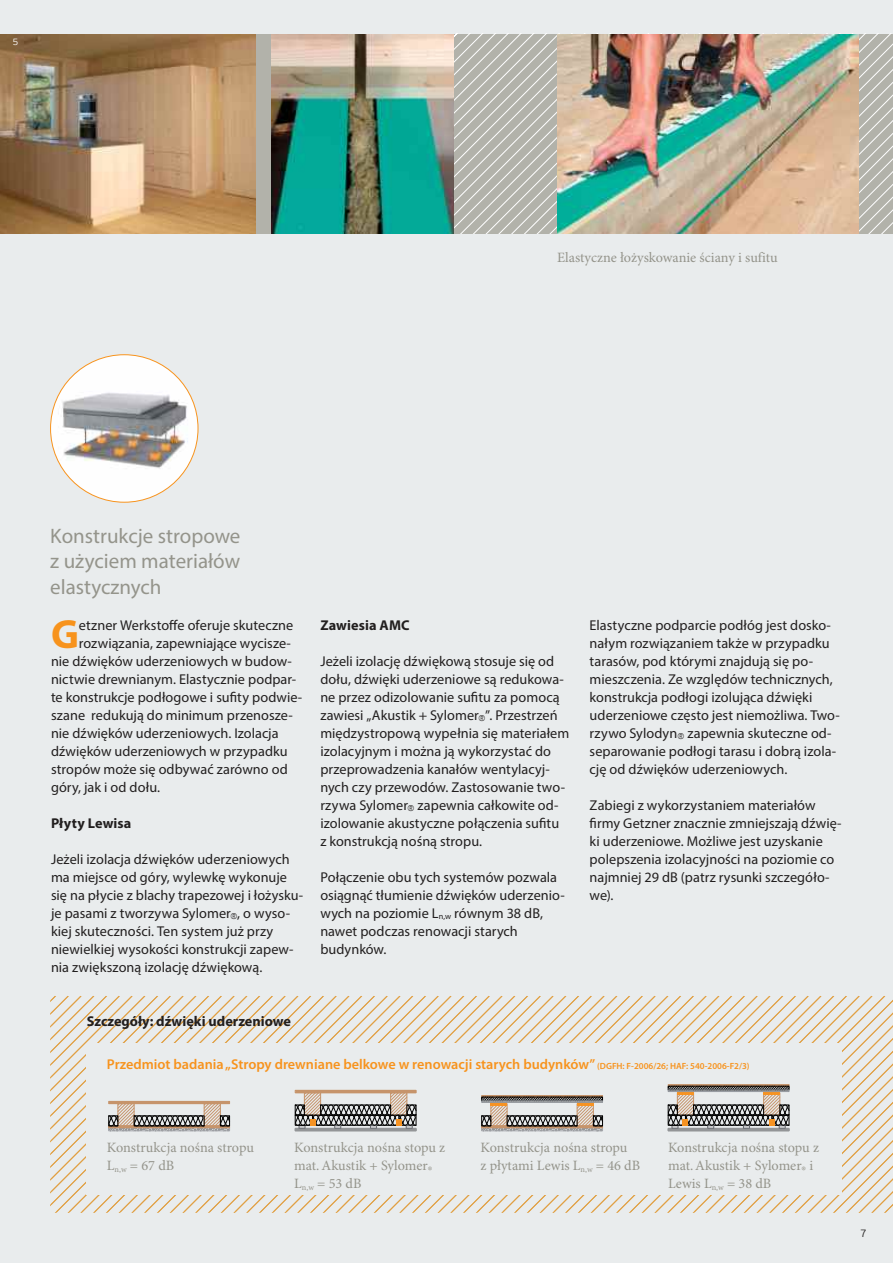
<style>
.page{position:relative;width:893px;height:1263px;background:#e9eced}
.page>*{position:absolute;margin:0;border:0;box-sizing:border-box;transform-origin:0 0}
.t1{font:700 40.95px "Myriad Pro";color:#f7931d}
.t2{font:21px/25.5px "Myriad Pro";color:#94948b;text-align:justify}
.t3{font:14.25px/18px "Myriad Pro";letter-spacing:.005em;color:#221f1f}
.t4{font:14.25px/18px "Minion Pro";color:#94948b}
.t5{font:600 14.25px "Myriad Pro";color:#f7931d}
.t6{font:700 14.25px "Myriad Pro";color:#221f1f}
.t7{font:300 10.5px "Interstate";color:#221f1f}
.t8{font:300 9px "Interstate";color:#fff}
.s1{font-family:"Interstate";font-weight:300;font-size:8.25px}
.s2{font-size:8.25px}
.s3{font-size:9px}
</style>
<div class="page">
<svg style="left:454px;top:34px;width:439px;height:200px;background:#babab3"></svg>
<svg style="left:51px;top:996px;width:208px;height:216px"></svg>
<svg style="left:481px;top:1095px;width:122px;height:36px"></svg>
<svg style="left:577px;top:1102px;width:16px;height:4px"></svg>
<svg style="left:491px;top:1102px;width:16px;height:4px"></svg>
<svg style="left:668px;top:996px;width:225px;height:216px"></svg>
<svg style="left:295px;top:1090px;width:122px;height:41px"></svg>
<div style="left:481px;top:1100px;width:122px;height:2px;border:1px solid #93979d"></div>
<img style="left:557px;top:34px;width:302px;height:200px">
<img style="left:272px;top:34px;width:182px;height:200px">
<img style="left:0;top:34px;width:255px;height:200px">
<svg style="left:51px;top:355px;width:147px;height:147px"></svg>
<p class="t8" style="left:13px;top:38px;width:7px">5</p>
<p class="t4" style="left:557px;top:250px;width:222px">Elastyczne łożyskowanie ściany i sufitu</p>
<h2 class="t2" style="left:50px;top:524px;width:192px">Konstrukcje stropowe z użyciem materiałów elastycznych</h2>
<h1 class="t1" style="left:51px;top:619px;width:29px">G</h1>
<p class="t3" style="left:79px;top:617px;width:216px">etzner Werkstofe oferuje skuteczne</p>
<p class="t3" style="left:79px;top:635px;width:214px">rozwiązania, zapewniające wycisze-</p>
<p class="t3" style="left:51px;top:653px;width:242px">nie dźwięków uderzeniowych w budow-</p>
<p class="t3" style="left:51px;top:671px;width:247px">nictwie drewnianym. Elastycznie podpar-</p>
<p class="t3" style="left:51px;top:689px;width:253px">te konstrukcje podłogowe i suity podwie-</p>
<p class="t3" style="left:51px;top:707px;width:243px">szane redukują do minimum przenosze-</p>
<p class="t3" style="left:51px;top:725px;width:229px">nie dźwięków uderzeniowych. Izolacja</p>
<p class="t3" style="left:51px;top:743px;width:238px">dźwięków uderzeniowych w przypadku</p>
<p class="t3" style="left:51px;top:761px;width:238px">stropów może się odbywać zarówno od</p>
<p class="t3" style="left:51px;top:779px;width:111px">góry, jak i od dołu.</p>
<p class="t6" style="left:51px;top:818px;width:82px">Płyty Lewisa</p>
<p class="t3" style="left:51px;top:851px;width:254px">Jeżeli izolacja dźwięków uderzeniowych ma miejsce od góry, wylewkę wykonuje się na płycie z blachy trapezowej i łożysku&shy;je pasami z tworzywa Sylomer<span class="s1">®</span>, o wyso&shy;kiej skuteczności. Ten system już przy niewielkiej wysokości konstrukcji zapew&shy;nia zwiększoną izolację dźwiękową.</p>
<p class="t6" style="left:87px;top:1016px;width:206px">Szczegóły: dźwięki uderzeniowe</p>
<p class="t6" style="left:320px;top:620px;width:91px">Zawiesia AMC</p>
<p class="t3" style="left:320px;top:653px;width:250px">Jeżeli izolację dźwiękową stosuje się od dołu, dźwięki uderzeniowe są redukowa&shy;ne przez odizolowanie suitu za pomocą zawiesi „Akustik + Sylomer<span class="s1">®</span>”. Przestrzeń międzystropową wypełnia się materiałem izolacyjnym i można ją wykorzystać do przeprowadzenia kanałów wentylacyj&shy;nych czy przewodów. Zastosowanie two&shy;rzywa Sylomer<span class="s1">®</span> zapewnia całkowite od&shy;izolowanie akustyczne połączenia suitu<br>z konstrukcją nośną stropu.</p>
<p class="t3" style="left:320px;top:869px;width:246px">Połączenie obu tych systemów pozwala osiągnąć tłumienie dźwięków uderzenio&shy;wych na poziomie L<span class="s2">n,w</span> równym 38 dB, nawet podczas renowacji starych budynków.</p>
<p class="t3" style="left:590px;top:617px;width:252px">Elastyczne podparcie podłóg jest dosko&shy;nałym rozwiązaniem także w przypadku tarasów, pod którymi znajdują się po&shy;mieszczenia. Ze względów technicznych, konstrukcja podłogi izolująca dźwięki uderzeniowe często jest niemożliwa. Two&shy;rzywo Sylodyn<span class="s1">®</span> zapewnia skuteczne od&shy;separowanie podłogi tarasu i dobrą izola&shy;cję od dźwięków uderzeniowych.</p>
<p class="t3" style="left:590px;top:797px;width:254px">Zabiegi z wykorzystaniem materiałów irmy Getzner znacznie zmniejszają dźwię&shy;ki uderzeniowe. Możliwe jest uzyskanie polepszenia izolacyjności na poziomie co najmniej 29 dB (patrz rysunki szczegóło&shy;we).</p>
<p class="t5" style="left:107px;top:1058px;width:644px">Przedmiot badania „Stropy drewniane belkowe w renowacji starych budynków” <span class="s3">(DGFH: F-2006/26; HAF: 540-2006-F2/3)</span></p>
<p class="t4" style="left:107px;top:1139px;width:148px">Konstrukcja nośna stropu<br>L<sub>n,w</sub> = 67 dB</p>
<p class="t4" style="left:294px;top:1139px;width:152px">Konstrukcja nośna stopu z mat. Akustik + Sylomer®<br>L<sub>n,w</sub> = 53 dB</p>
<p class="t4" style="left:480px;top:1139px;width:161px">Konstrukcja nośna stropu<br>z płytami Lewis L<sub>n,w</sub> = 46 dB</p>
<p class="t4" style="left:668px;top:1139px;width:152px">Konstrukcja nośna stopu z mat. Akustik + Sylomer® i<br>Lewis L<sub>n,w</sub> = 38 dB</p>
<p class="t7" style="left:861px;top:1229px;width:7px">7</p>
</div>
